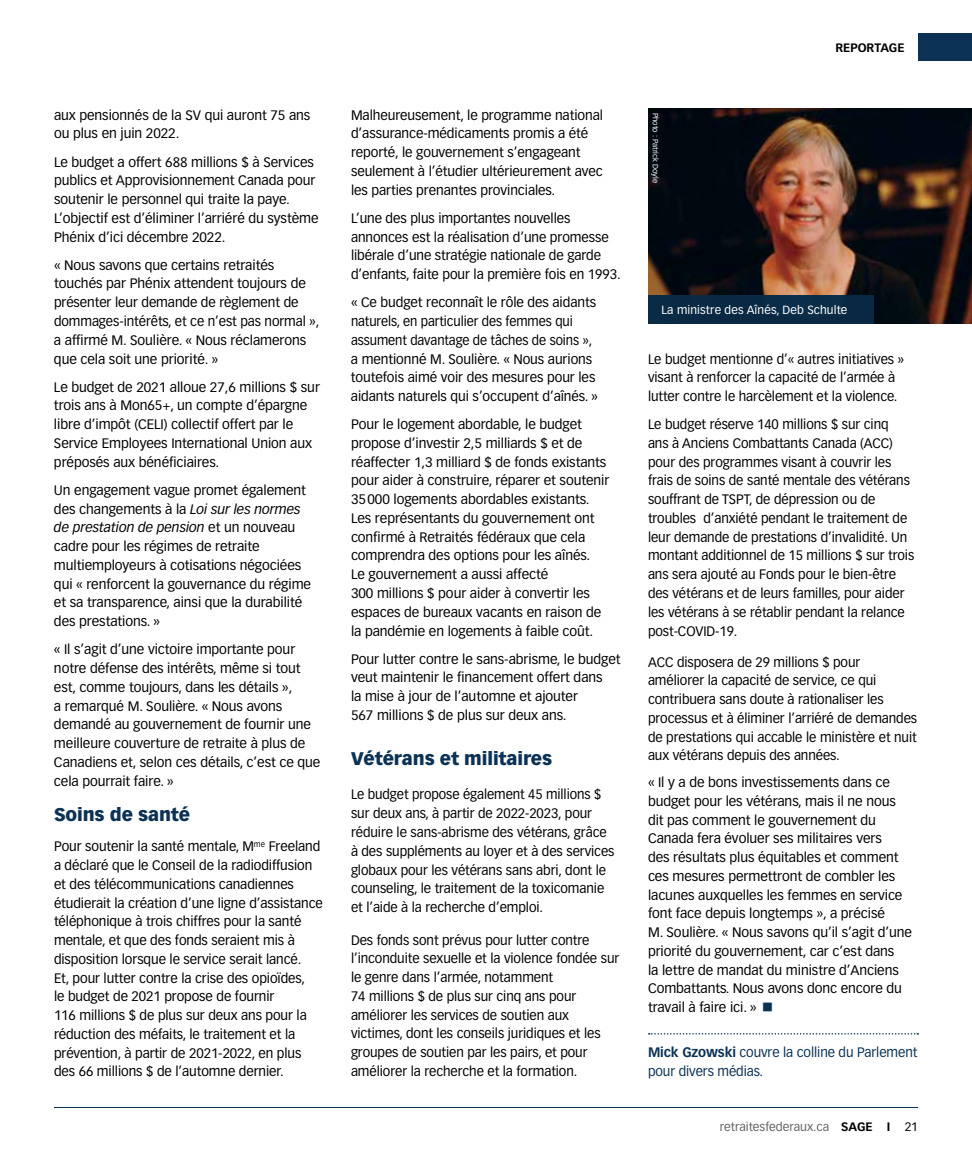
<style>
.page{position:relative;width:972px;height:1175px;background:#fff}
.page>*{position:absolute;margin:0;border:0;box-sizing:border-box;transform-origin:0 0}
.t1{font:900 18px "Vectora LH";letter-spacing:-.005em;color:#0b3254}
.t2{font:13.5px/18.8px "Vectora LH";letter-spacing:-.005em;color:#000}
.t3{font:13.5px/18.8px "Vectora LH";letter-spacing:-.005em;color:#000;scale:.96 1}
.t4{font:13.5px/18.8px "Vectora LH";letter-spacing:-.005em;color:#0b3254}
.t5{font:12px "Vectora LH";color:#636466}
.t6{font:700 12px "Vectora LH";color:#000}
.t7{font:11.7px "Vectora LH";letter-spacing:.01em;color:#fff}
.t8{font:7.5px "Vectora LH";color:#fff}
.s1{font-style:italic}
.s2{font-weight:700}
.s3{font-weight:700;color:#000}
.s4{color:#000}
</style>
<div class="page">
<img style="left:648px;top:108px;width:324px;height:216px">
<div style="left:918px;top:34px;width:54px;height:27px;background:#0b3254"></div>
<hr style="left:54px;top:1107px;width:864px;height:1px;background:#0b3254">
<svg style="left:649px;top:1033px;width:269px;height:1px"></svg>
<div style="left:648px;top:295px;width:225px;height:29px;background:#092944"></div>
<p class="t2" style="left:54px;top:106px;width:258px">aux pensionnés de la SV qui auront 75 ans ou plus en juin 2022.</p>
<p class="t2" style="left:54px;top:152px;width:266px">Le budget a offert 688 millions $ à Services publics et Approvisionnement Canada pour soutenir le personnel qui traite la paye.<br>L’objectif est d’éliminer l’arriéré du système Phénix d’ici décembre 2022.</p>
<p class="t2" style="left:54px;top:256px;width:267px">« Nous savons que certains retraités touchés par Phénix attendent toujours de présenter leur demande de règlement de dommages-intérêts, et ce n’est pas normal », a affirmé M. Soulière. « Nous réclamerons que cela soit une priorité. »</p>
<p class="t2" style="left:54px;top:377px;width:268px">Le budget de 2021 alloue 27,6 millions $ sur trois ans à Mon65+, un compte d’épargne libre d’impôt (CELI) collectif offert par le Service Employees International Union aux préposés aux bénéficiaires.</p>
<p class="t2" style="left:54px;top:481px;width:259px">Un engagement vague promet également des changements à la <span class="s1">Loi sur les normes de prestation de pension</span> et un nouveau cadre pour les régimes de retraite multiemployeurs à cotisations négociées qui « renforcent la gouvernance du régime et sa transparence, ainsi que la durabilité des prestations. »</p>
<p class="t2" style="left:54px;top:640px;width:268px">« Il s’agit d’une victoire importante pour notre défense des intérêts, même si tout est, comme toujours, dans les détails »,<br>a remarqué M. Soulière. « Nous avons demandé au gouvernement de fournir une meilleure couverture de retraite à plus de Canadiens et, selon ces détails, c’est ce que cela pourrait faire. »</p>
<h1 class="t1" style="left:54px;top:803px;width:138px">Soins de santé</h1>
<p class="t2" style="left:54px;top:837px;width:270px">Pour soutenir la santé mentale, M<sup>me</sup> Freeland a déclaré que le Conseil de la radiodiffusion et des télécommunications canadiennes étudierait la création d’une ligne d’assistance téléphonique à trois chiffres pour la santé mentale, et que des fonds seraient mis à disposition lorsque le service serait lancé.<br>Et, pour lutter contre la crise des opioïdes,<br>le budget de 2021 propose de fournir<br>116 millions $ de plus sur deux ans pour la réduction des méfaits, le traitement et la prévention, à partir de 2021-2022, en plus des 66 millions $ de l’automne dernier.</p>
<p class="t2" style="left:351px;top:106px;width:254px">Malheureusement, le programme national d’assurance-médicaments promis a été reporté, le gouvernement s’engageant seulement à l’étudier ultérieurement avec les parties prenantes provinciales.</p>
<p class="t2" style="left:351px;top:209px;width:271px">L’une des plus importantes nouvelles annonces est la réalisation d’une promesse libérale d’une stratégie nationale de garde d’enfants, faite pour la première fois en 1993.</p>
<p class="t2" style="left:351px;top:293px;width:249px">« Ce budget reconnaît le rôle des aidants naturels, en particulier des femmes qui assument davantage de tâches de soins », a mentionné M. Soulière. « Nous aurions toutefois aimé voir des mesures pour les aidants naturels qui s’occupent d’aînés. »</p>
<p class="t2" style="left:351px;top:415px;width:260px">Pour le logement abordable, le budget propose d’investir 2,5 milliards $ et de réaffecter 1,3 milliard $ de fonds existants pour aider à construire, réparer et soutenir 35000 logements abordables existants.<br>Les représentants du gouvernement ont confirmé à Retraités fédéraux que cela comprendra des options pour les aînés.<br>Le gouvernement a aussi affecté<br>300 millions $ pour aider à convertir les espaces de bureaux vacants en raison de la pandémie en logements à faible coût.</p>
<p class="t2" style="left:351px;top:649px;width:271px">Pour lutter contre le sans-abrisme, le budget veut maintenir le financement offert dans<br>la mise à jour de l’automne et ajouter<br>567 millions $ de plus sur deux ans.</p>
<h1 class="t1" style="left:351px;top:747px;width:203px">Vétérans et militaires</h1>
<p class="t3" style="left:351px;top:785px;width:276px">Le budget propose également 45 millions $ sur deux ans, à partir de 2022-2023, pour réduire le sans-abrisme des vétérans, grâce à des suppléments au loyer et à des services globaux pour les vétérans sans abri, dont le counseling, le traitement de la toxicomanie et l’aide à la recherche d’emploi.</p>
<p class="t2" style="left:351px;top:930px;width:270px">Des fonds sont prévus pour lutter contre l’inconduite sexuelle et la violence fondée sur le genre dans l’armée, notamment<br>74 millions $ de plus sur cinq ans pour améliorer les services de soutien aux victimes, dont les conseils juridiques et les groupes de soutien par les pairs, et pour améliorer la recherche et la formation.</p>
<p class="t8" style="left:660px;top:112px;width:72px;rotate:90deg">Photo : Patrick Doyle</p>
<p class="t6" style="left:835px;top:40px;width:71px">REPORTAGE</p>
<p class="t7" style="left:662px;top:303px;width:187px">La ministre des Aînés, Deb Schulte</p>
<p class="t2" style="left:648px;top:349px;width:258px">Le budget mentionne d’« autres initiatives » visant à renforcer la capacité de l’armée à lutter contre le harcèlement et la violence.</p>
<p class="t2" style="left:648px;top:415px;width:268px">Le budget réserve 140 millions $ sur cinq<br>ans à Anciens Combattants Canada (ACC) pour des programmes visant à couvrir les frais de soins de santé mentale des vétérans souffrant de TSPT, de dépression ou de troubles d’anxiété pendant le traitement de leur demande de prestations d’invalidité. Un montant additionnel de 15 millions $ sur trois ans sera ajouté au Fonds pour le bien-être des vétérans et de leurs familles, pour aider les vétérans à se rétablir pendant la relance post-COVID-19.</p>
<p class="t2" style="left:648px;top:652px;width:271px">ACC disposera de 29 millions $ pour améliorer la capacité de service, ce qui contribuera sans doute à rationaliser les processus et à éliminer l’arriéré de demandes de prestations qui accable le ministère et nuit aux vétérans depuis des années.</p>
<p class="t2" style="left:648px;top:773px;width:266px">« Il y a de bons investissements dans ce budget pour les vétérans, mais il ne nous dit pas comment le gouvernement du Canada fera évoluer ses militaires vers<br>des résultats plus équitables et comment ces mesures permettront de combler les lacunes auxquelles les femmes en service font face depuis longtemps », a précisé<br>M. Soulière. « Nous savons qu’il s’agit d’une priorité du gouvernement, car c’est dans<br>la lettre de mandat du ministre d’Anciens Combattants. Nous avons donc encore du travail à faire ici. »</p>
<p class="t4" style="left:648px;top:1043px;width:271px"><span class="s2">Mick Gzowski</span> couvre la colline du Parlement pour divers médias.</p>
<p class="t5" style="left:720px;top:1119px;width:200px">retraitesfederaux.ca <span class="s3">SAGE I</span> <span class="s4">21</span></p>
</div>
